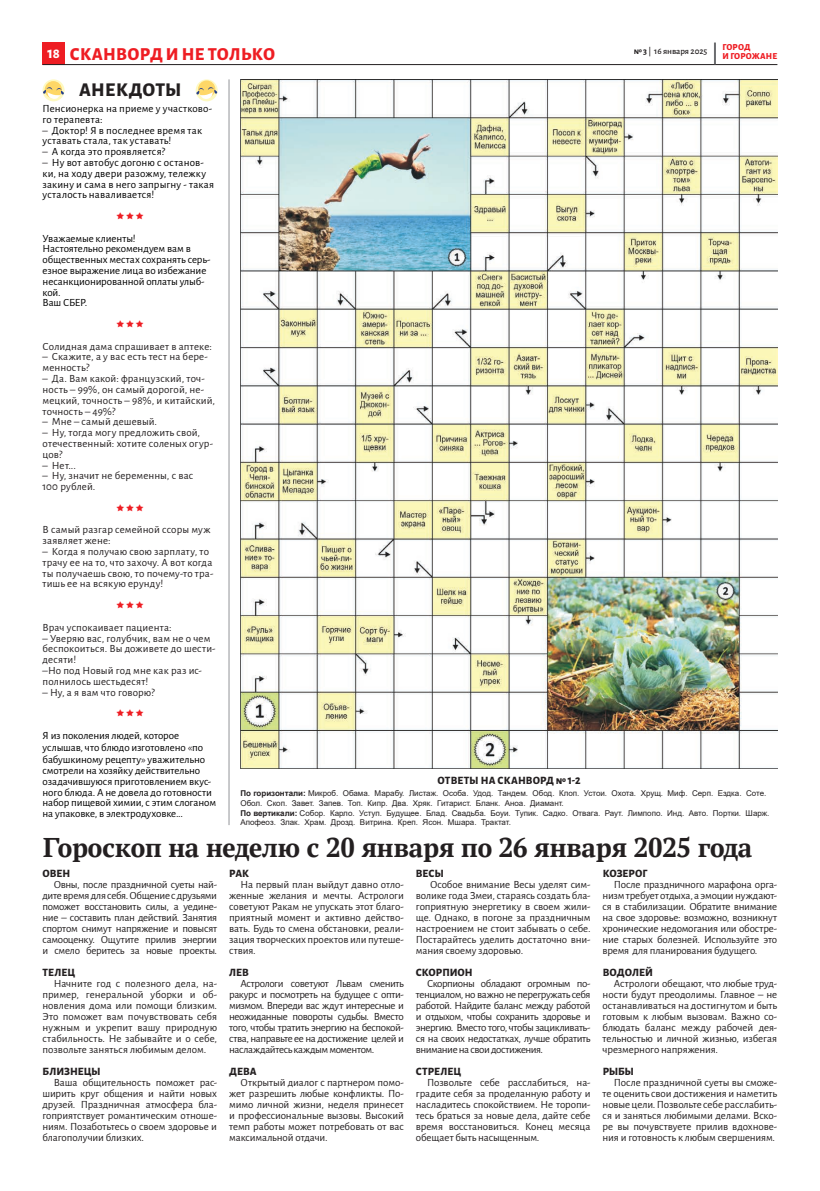
<style>
.page{position:relative;width:820px;height:1191px;background:#fff}
.page>*{position:absolute;margin:0;border:0;box-sizing:border-box;transform-origin:0 0}
.t1{font:700 29px "PT Astra Serif";letter-spacing:-.01em;color:#231f20}
.t2{font:800 19.2px "Alegreya Sans";letter-spacing:.02em;color:#231f20}
.t3{font:800 18px "Alegreya Sans";letter-spacing:.02em;color:#ee1d23}
.t4{font:11px/11px "Alegreya Sans";color:#231f20;text-align:justify}
.t5{font:11px/10.8px "Alegreya Sans";color:#000}
.t6{font:800 11px "Alegreya Sans";color:#231f20}
.t7{font:11px/10.8px "Alegreya Sans";letter-spacing:.02em;color:#000}
.t8{font:11px/10.8px "Alegreya Sans";letter-spacing:.02em;color:#231f20}
.t9{font:500 9px "Alegreya Sans";color:#231f20}
.t10{font:800 9px "Alegreya Sans";letter-spacing:.015em;color:#ee1d23}
.t11{font:8px/9.6px "Arial";color:#231f20}
.s1{font-weight:700}
.s2{font-size:14px;color:#fff}
.s3{color:#231f20}
</style>
<div class="page">
<div style="left:43px;top:43px;width:22px;height:22px;background:#ee1d23"></div>
<hr style="left:43px;top:64px;width:734px;height:1px;background:#231f20">
<hr style="left:713px;top:43px;width:2px;height:21px;background:#6c6d70">
<hr style="left:228px;top:79px;width:1px;height:746px;background:#939598">
<img style="left:240px;top:79px;width:537px;height:690px">
<svg style="left:196px;top:79px;width:21px;height:22px"></svg>
<div style="left:198px;top:80px;width:17px;height:18px;background:#fed767;border-radius:50%"></div>
<svg style="left:196px;top:87px;width:21px;height:13px"></svg>
<svg style="left:43px;top:79px;width:21px;height:22px"></svg>
<div style="left:45px;top:81px;width:17px;height:17px;background:#fed767;border-radius:50%"></div>
<svg style="left:43px;top:87px;width:21px;height:13px"></svg>
<p class="t10" style="left:722px;top:40px;width:30px">ГОРОД</p>
<p class="t9" style="left:633px;top:45px;width:75px"><span class="s1">№ 3</span> | 16 января 2025</p>
<h3 class="t3" style="left:47px;top:41px;width:229px"><span class="s2">18</span> СКАНВОРД И НЕ ТОЛЬКО</h3>
<p class="t10" style="left:722px;top:49px;width:56px">И ГОРОЖАНЕ</p>
<h2 class="t2" style="left:79px;top:75px;width:104px">АНЕКДОТЫ</h2>
<p class="t5" style="left:43px;top:102px;width:171px">Пенсионерка на приеме у участково&shy;го терапевта:</p>
<p class="t7" style="left:43px;top:124px;width:161px"><span class="s3">–</span> Доктор! Я в последнее время так уставать стала, так уставать!</p>
<p class="t5" style="left:43px;top:146px;width:124px"><span class="s3">–</span> А когда это проявляется?</p>
<p class="t5" style="left:43px;top:156px;width:173px"><span class="s3">–</span> Ну вот автобус догоню с останов&shy;ки, на ходу двери разожму, тележку закину и сама в него запрыгну - такая усталость наваливается!</p>
<p class="t5" style="left:43px;top:232px;width:169px">Уважаемые клиенты!<br>Настоятельно рекомендуем вам в общественных местах сохранять серь&shy;езное выражение лица во избежание несанкционированной оплаты улыб&shy;кой.<br>Ваш СБЕР.</p>
<p class="t4" style="left:43px;top:340px;width:171px">Солидная дама спрашивает в аптеке:</p>
<p class="t8" style="left:43px;top:351px;width:167px">– Скажите, а у вас есть тест на бере&shy;менность?</p>
<p class="t4" style="left:43px;top:372px;width:174px;text-align:left">– Да. Вам какой: французский, точ&shy;ность – 99%, он самый дорогой, не&shy;мецкий, точность – 98%, и китайский, точность – 49%?</p>
<p class="t4" style="left:43px;top:416px;width:116px">– Мне – самый дешевый.</p>
<p class="t4" style="left:43px;top:426px;width:172px;text-align:left">– Ну, тогда могу предложить свой, отечественный: хотите соленых огур&shy;цов?</p>
<p class="t4" style="left:43px;top:459px;width:35px">– Нет...</p>
<p class="t4" style="left:43px;top:470px;width:152px">– Ну, значит не беременны, с вас<br>100 рублей.</p>
<p class="t4" style="left:43px;top:524px;width:169px">В самый разгар семейной ссоры муж заявляет жене:</p>
<p class="t4" style="left:43px;top:545px;width:172px;text-align:left">– Когда я получаю свою зарплату, то трачу ее на то, что захочу. А вот когда ты получаешь свою, то почему-то тра&shy;тишь ее на всякую ерунду!</p>
<p class="t4" style="left:43px;top:621px;width:131px">Врач успокаивает пациента:</p>
<p class="t4" style="left:43px;top:632px;width:174px;text-align:left">– Уверяю вас, голубчик, вам не о чем беспокоиться. Вы доживете до шести&shy;десяти!<br>–Но под Новый год мне как раз ис&shy;полнилось шестьдесят!</p>
<p class="t4" style="left:43px;top:686px;width:114px">– Ну, а я вам что говорю?</p>
<p class="t5" style="left:43px;top:729px;width:164px;line-height:12px">Я из поколения людей, которое услышав, что блюдо изготовлено <span class="s3">«</span>по бабушкиному рецепту<span class="s3">»</span> уважительно</p>
<p class="t5" style="left:43px;top:764px;width:175px">смотрели на хозяйку действительно озадачившуюся приготовлением вкус&shy;ного блюда. А не довела до готовности набор пищевой химии, с этим слоганом на упаковке, в электродуховке...</p>
<p class="t6" style="left:437px;top:772px;width:145px">ОТВЕТЫ НА СКАНВОРД № 1-2</p>
<p class="t11" style="left:240px;top:788px;width:530px"><span class="s1">По горизонтали:</span> Микроб. Обама. Марабу. Листаж. Особа. Удод. Тандем. Обод. Клоп. Устои. Охота. Хрущ. Миф. Серп. Ездка. Соте.<br>Обол. Скоп. Завет. Запев. Топ. Кипр. Два. Хряк. Гитарист. Бланк. Аноа. Диамант.<br><span class="s1">По вертикали:</span> Собор. Карло. Уступ. Будущее. Блад. Свадьба. Боуи. Тупик. Садко. Отвага. Раут. Лимпопо. Инд. Авто. Портки. Шарж.<br>Апофеоз. Злак. Храм. Дрозд. Витрина. Креп. Ясон. Мшара. Трактат.</p>
<h1 class="t1" style="left:42px;top:829px;width:711px">Гороскоп на неделю с 20 января по 26 января 2025 года</h1>
<p class="t6" style="left:43px;top:865px;width:29px">ОВЕН</p>
<p class="t4" style="left:42px;top:878px;width:176px;text-indent:11px">Овны, после праздничной суеты най&shy;дите время для себя. Общение с друзьями поможет восстановить силы, а уедине&shy;ние – составить план действий. Занятия спортом снимут напряжение и повысят самооценку. Ощутите прилив энергии и смело беритесь за новые проекты.</p>
<p class="t6" style="left:43px;top:964px;width:34px">ТЕЛЕЦ</p>
<p class="t4" style="left:42px;top:977px;width:176px;text-indent:11px">Начните год с полезного дела, на&shy;пример, генеральной уборки и об&shy;новления дома или помощи близким.<br>Это поможет вам почувствовать себя нужным и укрепит вашу природную стабильность. Не забывайте и о себе, позвольте заняться любимым делом.</p>
<p class="t6" style="left:43px;top:1063px;width:60px">БЛИЗНЕЦЫ</p>
<p class="t4" style="left:42px;top:1076px;width:176px;text-indent:11px">Ваша общительность поможет рас&shy;ширить круг общения и найти новых друзей. Праздничная атмосфера бла&shy;гоприятствует романтическим отноше&shy;ниям. Позаботьтесь о своем здоровье и благополучии близких.</p>
<p class="t6" style="left:229px;top:865px;width:21px">РАК</p>
<p class="t4" style="left:229px;top:878px;width:176px;text-indent:11px">На первый план выйдут давно отло&shy;женные желания и мечты. Астрологи советуют Ракам не упускать этот благо&shy;приятный момент и активно действо&shy;вать. Будь то смена обстановки, реали&shy;зация творческих проектов или путеше&shy;ствия.</p>
<p class="t6" style="left:229px;top:964px;width:21px">ЛЕВ</p>
<p class="t4" style="left:229px;top:977px;width:176px;text-indent:11px">Астрологи советуют Львам сменить ракурс и посмотреть на будущее с опти&shy;мизмом. Впереди вас ждут интересные и неожиданные повороты судьбы. Вместо того, чтобы тратить энергию на беспокой&shy;ства, направьте ее на достижение целей и наслаждайтесь каждым моментом.</p>
<p class="t6" style="left:229px;top:1063px;width:29px">ДЕВА</p>
<p class="t4" style="left:229px;top:1076px;width:176px;text-indent:11px">Открытый диалог с партнером помо&shy;жет разрешить любые конфликты. По&shy;мимо личной жизни, неделя принесет и профессиональные вызовы. Высокий темп работы может потребовать от вас максимальной отдачи.</p>
<p class="t6" style="left:416px;top:865px;width:29px">ВЕСЫ</p>
<p class="t4" style="left:415px;top:878px;width:176px;text-indent:14px">Особое внимание Весы уделят сим&shy;волике года Змеи, стараясь создать бла&shy;гоприятную энергетику в своем жили&shy;ще. Однако, в погоне за праздничным настроением не стоит забывать о себе.<br>Постарайтесь уделить достаточно вни&shy;мания своему здоровью.</p>
<p class="t6" style="left:416px;top:964px;width:58px">СКОРПИОН</p>
<p class="t4" style="left:415px;top:977px;width:176px;text-indent:11px">Скорпионы обладают огромным по&shy;тенциалом, но важно не перегружать себя работой. Найдите баланс между работой и отдыхом, чтобы сохранить здоровье и энергию. Вместо того, чтобы зацикливать&shy;ся на своих недостатках, лучше обратить внимание на свои достижения.</p>
<p class="t6" style="left:416px;top:1063px;width:47px">СТРЕЛЕЦ</p>
<p class="t4" style="left:415px;top:1076px;width:176px;text-indent:11px">Позвольте себе расслабиться, на&shy;градите себя за проделанную работу и насладитесь спокойствием. Не торопи&shy;тесь браться за новые дела, дайте себе время восстановиться. Конец месяца обещает быть насыщенным.</p>
<p class="t6" style="left:602px;top:865px;width:46px">КОЗЕРОГ</p>
<p class="t4" style="left:602px;top:878px;width:176px;text-indent:11px">После праздничного марафона орга&shy;низм требует отдыха, а эмоции нуждают&shy;ся в стабилизации. Обратите внимание на свое здоровье: возможно, возникнут хронические недомогания или обостре&shy;ние старых болезней. Используйте это время для планирования будущего.</p>
<p class="t6" style="left:602px;top:964px;width:52px">ВОДОЛЕЙ</p>
<p class="t4" style="left:602px;top:977px;width:176px;text-indent:11px">Астрологи обещают, что любые труд&shy;ности будут преодолимы. Главное – не останавливаться на достигнутом и быть готовым к любым вызовам. Важно со&shy;блюдать баланс между рабочей дея&shy;тельностью и личной жизнью, избегая чрезмерного напряжения.</p>
<p class="t6" style="left:602px;top:1063px;width:33px">РЫБЫ</p>
<p class="t4" style="left:602px;top:1076px;width:176px;text-indent:11px">После праздничной суеты вы сможе&shy;те оценить свои достижения и наметить новые цели. Позвольте себе расслабить&shy;ся и заняться любимыми делами. Вско&shy;ре вы почувствуете прилив вдохнове&shy;ния и готовность к любым свершениям.</p>
</div>
